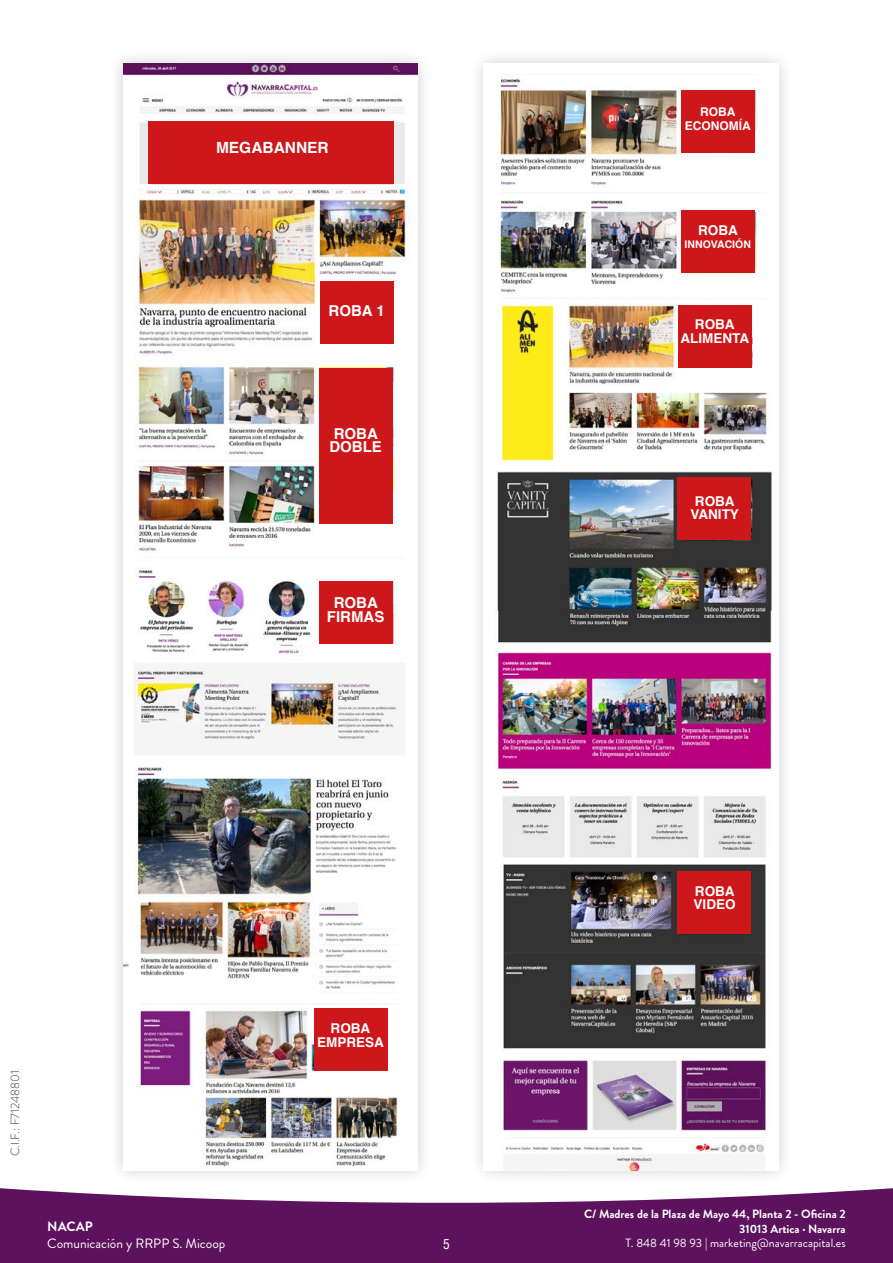
<style>
.page{position:relative;width:893px;height:1263px;background:#fff}
.page>*{position:absolute;margin:0;border:0;box-sizing:border-box;transform-origin:0 0}
.t1{font:700 15.45px "Helvetica";color:#fff}
.t2{font:700 15px/13.5px "Helvetica";color:#fff}
.t3{font:700 13.5px/13.5px "Helvetica";color:#fff;text-align:center}
.t4{font:13.5px "Brandon Grotesque";color:#fff}
.t5{font:700 13.5px "Brandon Grotesque";color:#fff}
.t6{font:condensed 13.5px "Helvetica LT Std";color:#fff}
.t7{font:700 12px/14.4px "Brandon Grotesque";color:#fff;text-align:right}
.t8{font:12px "Brandon Grotesque";color:#fff}
.t9{font:300 12px "Brandon Grotesque";color:#453a36}
.t10{font:700 12px/13.5px "Helvetica";color:#fff;text-align:center}
.t11{font:700 10.5px "Helvetica";color:#fff}
</style>
<div class="page">
<svg style="left:0;top:1188px;width:893px;height:75px;background:#713171"></svg>
<div style="left:107px;top:48px;width:327px;height:1137px;background:#000;opacity:.2"></div>
<img style="left:123px;top:64px;width:295px;height:1106px">
<div style="left:468px;top:48px;width:326px;height:1137px;background:#000;opacity:.2"></div>
<img style="left:484px;top:64px;width:294px;height:1106px">
<div style="left:149px;top:121px;width:245px;height:63px;background:#cd171a"></div>
<div style="left:320px;top:281px;width:74px;height:62px;background:#cd171a"></div>
<div style="left:319px;top:581px;width:74px;height:62px;background:#cd171a"></div>
<div style="left:314px;top:1008px;width:74px;height:62px;background:#cd171a"></div>
<div style="left:677px;top:871px;width:74px;height:63px;background:#cd171a"></div>
<div style="left:677px;top:477px;width:74px;height:63px;background:#cd171a"></div>
<div style="left:678px;top:305px;width:74px;height:63px;background:#cd171a"></div>
<div style="left:681px;top:210px;width:74px;height:63px;background:#cd171a"></div>
<div style="left:681px;top:90px;width:74px;height:62px;background:#cd171a"></div>
<div style="left:319px;top:368px;width:74px;height:155px;background:#cd171a"></div>
<p class="t1" style="left:216px;top:135px;width:114px">MEGABANNER</p>
<p class="t2" style="left:329px;top:304px;width:58px">ROBA 1</p>
<p class="t2" style="left:329px;top:427px;width:54px">ROBA<br>DOBLE</p>
<p class="t2" style="left:327px;top:596px;width:59px;text-align:center">ROBA<br>FIRMAS</p>
<p class="t9" style="left:7px;top:1156px;width:87px;rotate:-90deg">C.I.F.: F71248801</p>
<p class="t5" style="left:47px;top:1217px;width:47px">NACAP</p>
<p class="t4" style="left:47px;top:1234px;width:180px">Comunicación y RRPP S. Micoop</p>
<p class="t3" style="left:317px;top:1022px;width:68px">ROBA<br>EMPRESA</p>
<p class="t6" style="left:443px;top:1236px;width:8px">5</p>
<p class="t10" style="left:685px;top:105px;width:67px">ROBA<br>ECONOMÍA</p>
<p class="t3" style="left:698px;top:223px;width:41px">ROBA</p>
<p class="t11" style="left:685px;top:236px;width:68px">INNOVACIÓN</p>
<p class="t3" style="left:680px;top:318px;width:70px">ROBA<br>ALIMENTA</p>
<p class="t3" style="left:690px;top:495px;width:50px">ROBA<br>VANITY</p>
<p class="t3" style="left:694px;top:884px;width:44px;text-align:left">ROBA<br>VIDEO</p>
<p class="t7" style="left:584px;top:1207px;width:263px">C/ Madres de la Plaza de Mayo 44, Planta 2 - Oficina 2<br>31013 Artica · Navarra</p>
<p class="t8" style="left:626px;top:1235px;width:222px">T. 848 41 98 93 | marketing@navarracapital.es</p>
</div>
